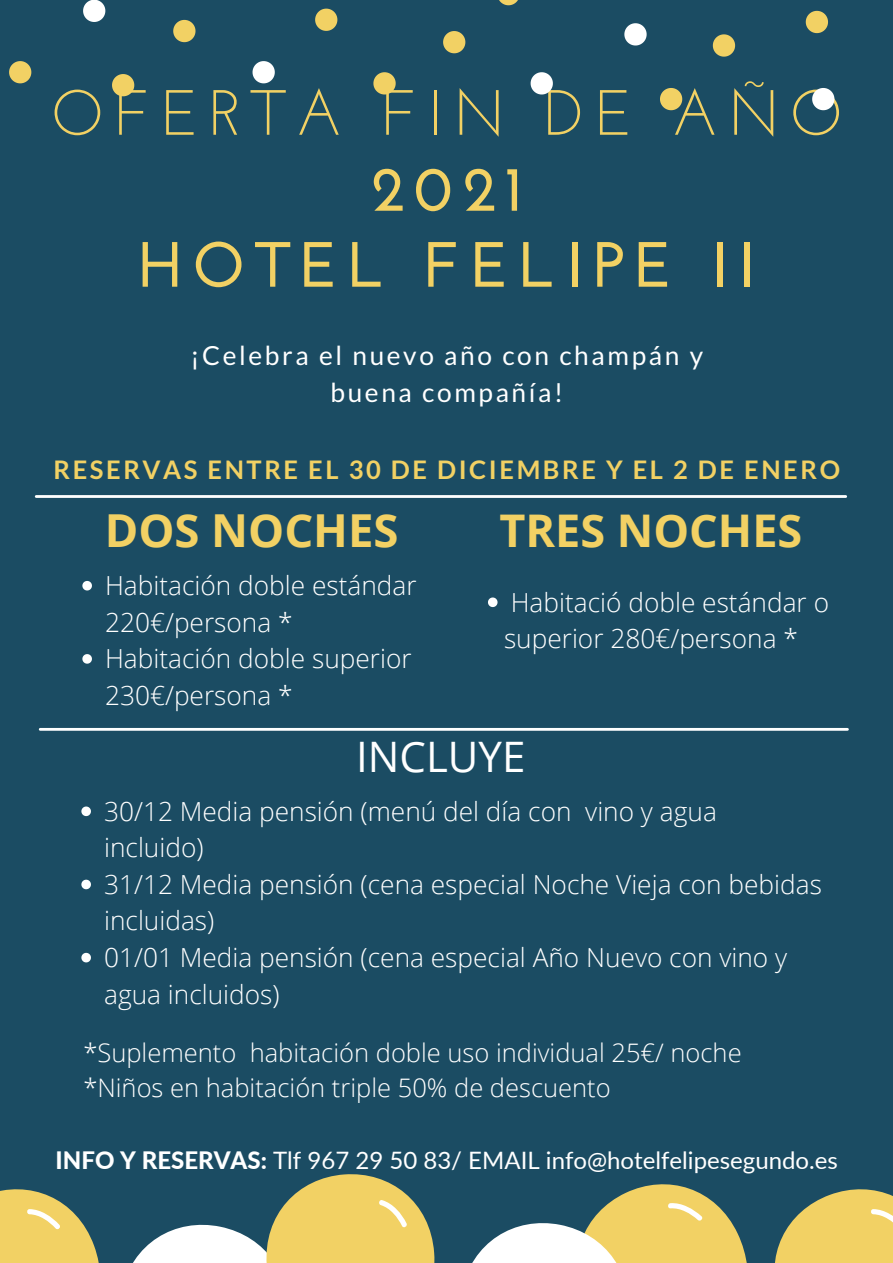
<style>
.page{position:relative;width:893px;height:1263px;background:#1b4c63}
.page>*{position:absolute;margin:0;border:0;box-sizing:border-box;transform-origin:0 0}
.t1{font:700 63.75px "Josefin Sans";letter-spacing:.15em;color:#f2d164}
.t2{font:63.75px "Josefin Sans";letter-spacing:.15em;color:#f2d164}
.t3{font:700 45.45px "Open Sans";color:#f2d164}
.t4{font:700 45px "Open Sans";color:#f2d164}
.t5{font:42px "Open Sans";color:#fff}
.t6{font:300 26.25px/36.6px "Open Sans";color:#fff}
.t7{font:26.25px "Lato";letter-spacing:.1em;color:#fff}
.t8{font:300 25.5px "Open Sans";color:#fff}
.t9{font:700 25.5px "Lato";letter-spacing:.1em;color:#f2d164}
.t10{font:24px "Lato";color:#fff}
.s1{font-weight:800}
</style>
<div class="page">
<svg style="left:0;top:1174px;width:435px;height:89px"></svg>
<svg style="left:472px;top:1184px;width:421px;height:79px"></svg>
<svg style="left:530px;top:72px;width:23px;height:22px"></svg>
<svg style="left:624px;top:23px;width:22px;height:23px"></svg>
<svg style="left:812px;top:88px;width:22px;height:22px"></svg>
<svg style="left:252px;top:61px;width:23px;height:22px"></svg>
<svg style="left:83px;top:0;width:22px;height:22px"></svg>
<svg style="left:713px;top:34px;width:22px;height:23px"></svg>
<svg style="left:112px;top:74px;width:22px;height:22px"></svg>
<svg style="left:443px;top:31px;width:22px;height:22px"></svg>
<svg style="left:315px;top:9px;width:22px;height:22px"></svg>
<svg style="left:373px;top:72px;width:23px;height:22px"></svg>
<svg style="left:9px;top:61px;width:22px;height:22px"></svg>
<svg style="left:660px;top:88px;width:22px;height:22px"></svg>
<svg style="left:499px;top:0;width:19px;height:5px"></svg>
<svg style="left:173px;top:20px;width:22px;height:22px"></svg>
<svg style="left:806px;top:11px;width:22px;height:22px"></svg>
<svg style="left:82px;top:581px;width:10px;height:9px"></svg>
<svg style="left:82px;top:654px;width:10px;height:10px"></svg>
<svg style="left:488px;top:597px;width:9px;height:10px"></svg>
<hr style="left:36px;top:495px;width:809px;height:3px;background:#fff">
<hr style="left:40px;top:728px;width:807px;height:3px;background:#fff">
<svg style="left:81px;top:806px;width:10px;height:10px"></svg>
<svg style="left:81px;top:880px;width:10px;height:9px"></svg>
<svg style="left:81px;top:953px;width:10px;height:9px"></svg>
<p class="t2" style="left:51px;top:87px;width:794px">OFERTA FIN DE AÑO</p>
<p class="t1" style="left:371px;top:163px;width:153px">2021</p>
<p class="t1" style="left:138px;top:239px;width:620px">HOTEL FELIPE II</p>
<p class="t7" style="left:190px;top:339px;width:514px">¡Celebra el nuevo año con champán y</p>
<p class="t7" style="left:330px;top:376px;width:234px">buena compañía!</p>
<p class="t9" style="left:53px;top:453px;width:788px">RESERVAS ENTRE EL 30 DE DICIEMBRE Y EL 2 DE ENERO</p>
<p class="t3" style="left:105px;top:499px;width:295px">DOS NOCHES</p>
<p class="t4" style="left:499px;top:499px;width:304px">TRES NOCHES</p>
<p class="t6" style="left:105px;top:566px;width:313px">Habitación doble estándar<br>220€/persona *</p>
<p class="t6" style="left:105px;top:640px;width:308px">Habitación doble superior<br>230€/persona *</p>
<p class="t6" style="left:511px;top:583px;width:320px">Habitació doble estándar o</p>
<p class="t6" style="left:504px;top:620px;width:295px">superior 280€/persona *</p>
<p class="t5" style="left:356px;top:727px;width:171px">INCLUYE</p>
<p class="t6" style="left:104px;top:792px;width:614px">30/12 Media pensión (menú del día con vino y agua incluido)</p>
<p class="t6" style="left:104px;top:865px;width:719px">31/12 Media pensión (cena especial Noche Vieja con bebidas incluidas)</p>
<p class="t6" style="left:104px;top:938px;width:684px">01/01 Media pensión (cena especial Año Nuevo con vino y agua incluidos)</p>
<p class="t8" style="left:83px;top:1034px;width:660px">*Suplemento habitación doble uso individual 25€/ noche</p>
<p class="t8" style="left:83px;top:1070px;width:529px">*Niños en habitación triple 50% de descuento</p>
<p class="t10" style="left:56px;top:1145px;width:784px"><span class="s1">INFO Y RESERVAS:</span> Tlf 967 29 50 83/ EMAIL info@hotelfelipesegundo.es</p>
</div>
